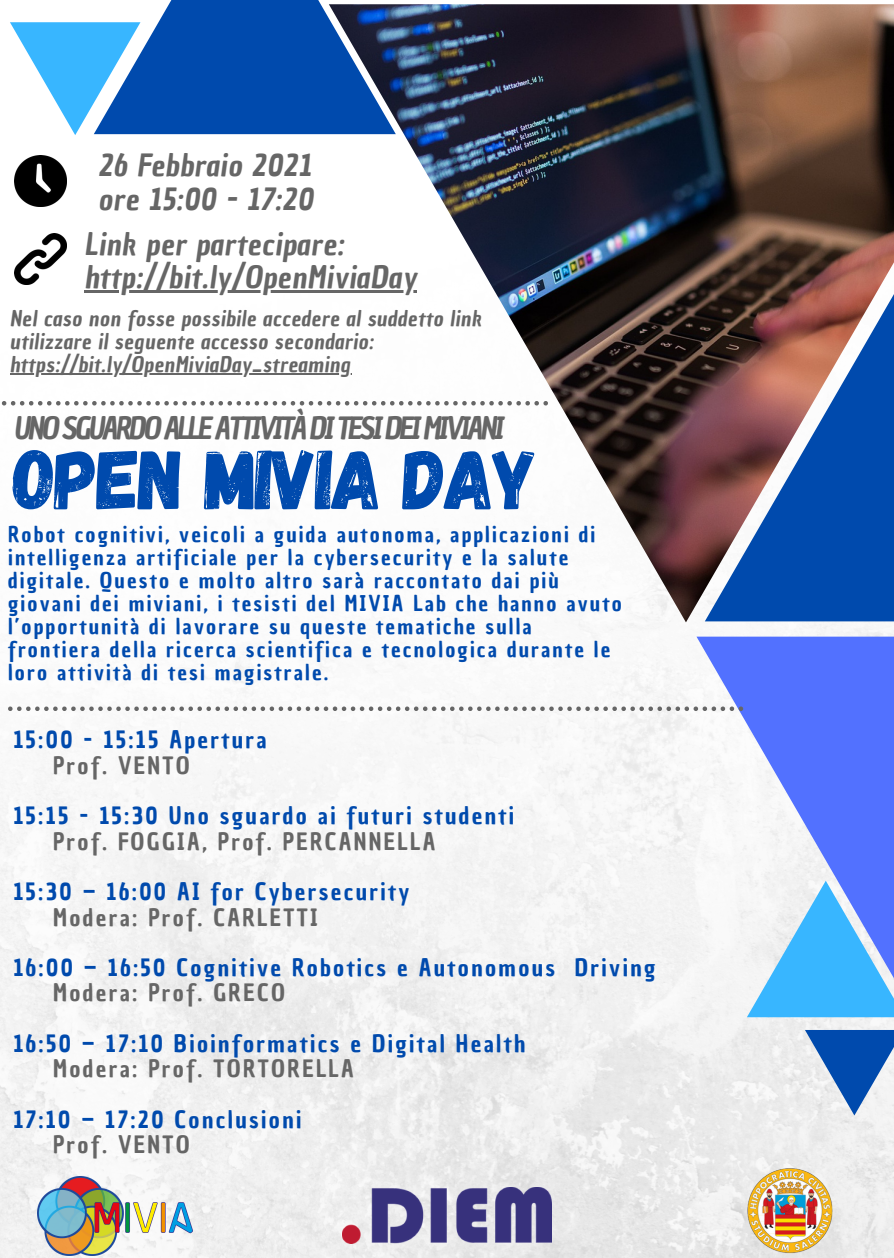
<style>
.page{position:relative;width:894px;height:1258px;background:#fff}
.page>*{position:absolute;margin:0;border:0;box-sizing:border-box;transform-origin:0 0}
.t1{font:84px "Gagalin";letter-spacing:-.025em;color:#004aad}
.t2{font:italic 30px "Chau Philomene One";letter-spacing:.03em;color:#666}
.t3{font:italic 30px "Chau Philomene One";letter-spacing:-.09em;color:#666}
.t4{font:23.4px "Chau Philomene One";letter-spacing:.1em;color:#004aad}
.t5{font:23.4px "Chau Philomene One";letter-spacing:.1em;color:#666}
.t6{font:21.3px/22.8px "Chau Philomene One";letter-spacing:.1em;color:#004aad}
.t7{font:italic 21px/22.8px "Chau Philomene One";letter-spacing:.03em;color:#666}
</style>
<div class="page">
<img style="left:0;top:174px;width:893px;height:1084px">
<img style="left:329px;top:4px;width:564px;height:618px">
<svg style="left:804px;top:1030px;width:89px;height:85px"></svg>
<svg style="left:696px;top:637px;width:197px;height:375px;fill:#5271ff"></svg>
<svg style="left:746px;top:881px;width:147px;height:136px"></svg>
<svg style="left:704px;top:246px;width:189px;height:375px;background:#51587f"></svg>
<svg style="left:10px;top:0;width:385px;height:135px"></svg>
<img style="left:14px;top:155px;width:52px;height:52px">
<img style="left:38px;top:1176px;width:155px;height:79px">
<img style="left:342px;top:1187px;width:209px;height:57px">
<img style="left:720px;top:1167px;width:148px;height:91px">
<img style="left:14px;top:233px;width:52px;height:52px">
<hr style="left:84px;top:291px;width:333px;height:2px;background:#666">
<svg style="left:0;top:401px;width:548px;height:4px"></svg>
<svg style="left:8px;top:706px;width:735px;height:5px"></svg>
<hr style="left:10px;top:373px;width:341px;height:2px;background:#666">
<p class="t2" style="left:98px;top:145px;width:214px">26 Febbraio 2021</p>
<p class="t2" style="left:98px;top:179px;width:216px">ore 15:00 - 17:20</p>
<p class="t2" style="left:84px;top:224px;width:261px">Link per partecipare:</p>
<p class="t2" style="left:84px;top:257px;width:333px">http://bit.ly/OpenMiviaDay</p>
<p class="t7" style="left:10px;top:307px;width:473px">Nel caso non fosse possibile accedere al suddetto link utilizzare il seguente accesso secondario: https://bit.ly/OpenMiviaDay_streaming</p>
<p class="t3" style="left:13px;top:408px;width:491px">UNO SGUARDO ALLE ATTIVITÀ DI TESI DEI MIVIANI</p>
<p class="t1" style="left:13px;top:425px;width:526px">OPEN MIVIA DAY</p>
<p class="t6" style="left:8px;top:523px;width:615px">Robot cognitivi, veicoli a guida autonoma, applicazioni di intelligenza artificiale per la cybersecurity e la salute digitale. Questo e molto altro sarà raccontato dai più giovani dei miviani, i tesisti del MIVIA Lab che hanno avuto l’opportunità di lavorare su queste tematiche sulla frontiera della ricerca scientifica e tecnologica durante le loro attività di tesi magistrale.</p>
<p class="t4" style="left:13px;top:724px;width:255px">15:00 - 15:15 Apertura</p>
<p class="t5" style="left:53px;top:749px;width:138px">Prof. VENTO</p>
<p class="t4" style="left:13px;top:800px;width:502px">15:15 - 15:30 Uno sguardo ai futuri studenti</p>
<p class="t5" style="left:53px;top:825px;width:383px">Prof. FOGGIA, Prof. PERCANNELLA</p>
<p class="t4" style="left:13px;top:876px;width:397px">15:30 – 16:00 AI for Cybersecurity</p>
<p class="t5" style="left:53px;top:901px;width:266px">Modera: Prof. CARLETTI</p>
<p class="t4" style="left:13px;top:952px;width:643px">16:00 – 16:50 Cognitive Robotics e Autonomous Driving</p>
<p class="t5" style="left:53px;top:977px;width:233px">Modera: Prof. GRECO</p>
<p class="t4" style="left:13px;top:1028px;width:513px">16:50 – 17:10 Bioinformatics e Digital Health</p>
<p class="t5" style="left:53px;top:1053px;width:302px">Modera: Prof. TORTORELLA</p>
<p class="t4" style="left:13px;top:1104px;width:289px">17:10 – 17:20 Conclusioni</p>
<p class="t5" style="left:53px;top:1129px;width:138px">Prof. VENTO</p>
</div>
